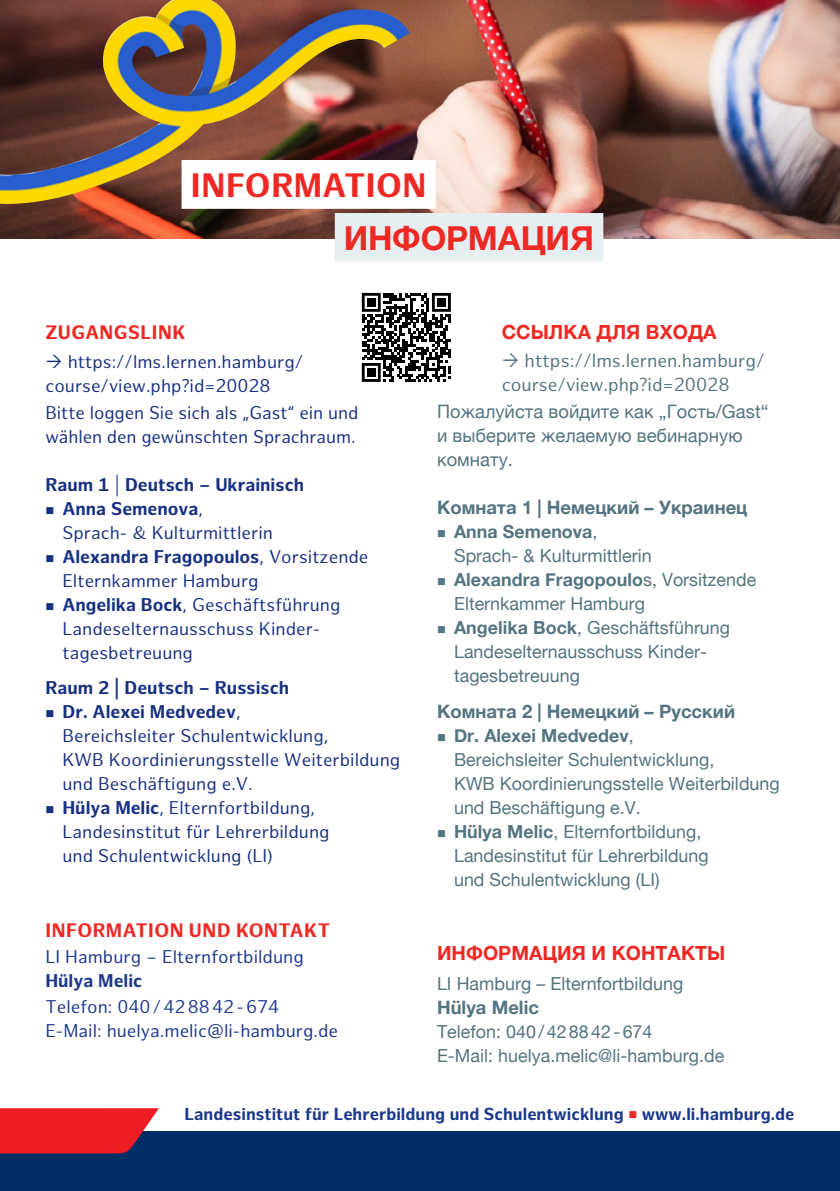
<style>
.page{position:relative;width:840px;height:1191px;background:#fff}
.page>*{position:absolute;margin:0;border:0;box-sizing:border-box;transform-origin:0 0}
.t1{font:700 33px "Hamburg Sans";letter-spacing:.015em;color:#ee2823}
.t2{font:700 33px "Helvetica Neue";color:#ee2823}
.t3{font:700 19.6px "Helvetica Neue";letter-spacing:.005em;color:#ee2823}
.t4{font:700 19px "Hamburg Sans";letter-spacing:.025em;color:#ee2823}
.t5{font:18.4px/24px "Helvetica Neue";letter-spacing:.005em;color:#557482}
.t6{font:700 18.4px "Helvetica Neue";color:#557482}
.t7{font:18.4px/24px "Hamburg Sans";letter-spacing:-.005em;color:#557482}
.t8{font:18px/24px "Hamburg Sans";color:#183181}
.t9{font:18px/24px "Helvetica Neue";letter-spacing:.005em;color:#557482}
.t10{font:18px/24px "Hamburg Sans";color:#1b388c}
.t11{font:700 18px "Hamburg Sans";color:#183181}
.t12{font:700 18px "Hamburg Sans";color:#1b388c}
.t13{font:700 17px "Hamburg Sans";color:#1b388c}
.s1{font-weight:400}
.s2{font-weight:700}
.s3{color:#ee2823}
</style>
<div class="page">
<div style="left:0;top:1131px;width:839px;height:60px;background:#002d66"></div>
<svg style="left:0;top:1108px;width:159px;height:45px;background:#dc252e"></svg>
<img style="left:0;top:0;width:839px;height:238px">
<img style="left:0;top:0;width:409px;height:204px">
<div style="left:181px;top:160px;width:254px;height:49px;background:#fff"></div>
<div style="left:334px;top:213px;width:269px;height:49px;background:#e7eef1"></div>
<svg style="left:361px;top:293px;width:89px;height:89px"></svg>
<div style="left:367px;top:298px;width:8px;height:8px;background:#000"></div>
<div style="left:437px;top:298px;width:8px;height:8px;background:#000"></div>
<div style="left:367px;top:368px;width:8px;height:8px;background:#000"></div>
<h1 class="t1" style="left:191px;top:166px;width:237px">Information</h1>
<h1 class="t2" style="left:344px;top:208px;width:251px">информация</h1>
<p class="t4" style="left:45px;top:321px;width:139px">Zugangslink</p>
<p class="t8" style="left:45px;top:350px;width:259px;text-indent:22px">https://lms.lernen.hamburg/ course/view.php?id=20028</p>
<p class="t8" style="left:45px;top:401px;width:314px">Bitte loggen Sie sich als „Gast“ ein und wählen den gewünschten Sprachraum.</p>
<p class="t11" style="left:45px;top:474px;width:260px">Raum 1 <span class="s1">|</span> Deutsch – Ukrainisch</p>
<p class="t8" style="left:62px;top:497px;width:212px;text-indent:-17px">■ <span class="s2">Anna Semenova</span>,<br>Sprach- &amp; Kulturmittlerin</p>
<p class="t8" style="left:62px;top:545px;width:307px;text-indent:-17px">■ <span class="s2">Alexandra Fragopoulos</span>, Vorsitzende<br>Elternkammer Hamburg</p>
<p class="t8" style="left:62px;top:593px;width:279px;text-indent:-17px">■ <span class="s2">Angelika Bock</span>, Geschäftsführung<br>Landeselternausschuss Kinder&shy;tagesbetreuung</p>
<p class="t11" style="left:45px;top:677px;width:245px">Raum 2 | Deutsch – Russisch</p>
<p class="t8" style="left:62px;top:700px;width:339px;text-indent:-17px">■ <span class="s2">Dr. Alexei Medvedev</span>,<br>Bereichsleiter Schulentwicklung,<br>KWB Koordinierungsstelle Weiterbildung und Beschäftigung e.V.</p>
<p class="t8" style="left:62px;top:796px;width:268px;text-indent:-17px">■ <span class="s2">Hülya Melic</span>, Elternfortbildung,<br>Landesinstitut für Lehrerbildung und Schulentwicklung (LI)</p>
<p class="t4" style="left:45px;top:919px;width:286px">Information und Kontakt</p>
<p class="t10" style="left:45px;top:945px;width:260px">LI Hamburg – Elternfortbildung</p>
<p class="t12" style="left:45px;top:970px;width:98px">Hülya Melic</p>
<p class="t10" style="left:45px;top:995px;width:294px">Telefon: 040/428842-674<br>E-Mail: huelya.melic@li-hamburg.de</p>
<p class="t3" style="left:501px;top:314px;width:216px">Сс ылка для входа</p>
<p class="t7" style="left:501px;top:350px;width:264px;text-indent:23px">https://lms.lernen.hamburg/ course/view.php?id=20028</p>
<p class="t5" style="left:437px;top:398px;width:333px">Пожалуйста войдите как „Гость/Gast“ и выберите желаемую вебинарную комнату.</p>
<p class="t6" style="left:437px;top:491px;width:312px">комната 1 | Немецкий – украинец</p>
<p class="t9" style="left:454px;top:518px;width:199px;text-indent:-17px">■ <span class="s2">Anna Semenova</span>,<br>Sprach- &amp; Kulturmittlerin</p>
<p class="t9" style="left:454px;top:566px;width:304px;text-indent:-17px">■ <span class="s2">Alexandra Fragopoulo</span>s, Vorsitzende<br>Elternkammer Hamburg</p>
<p class="t9" style="left:454px;top:614px;width:277px;text-indent:-17px">■ <span class="s2">Angelika Bock</span>, Geschäftsführung<br>Landeselternausschuss Kinder&shy;tagesbetreuung</p>
<p class="t6" style="left:437px;top:694px;width:299px">комната 2 | Немецкий – Русский</p>
<p class="t9" style="left:454px;top:722px;width:327px;text-indent:-17px">■ <span class="s2">Dr. Alexei Medvedev</span>,<br>Bereichsleiter Schulentwicklung,<br>KWB Koordinierungsstelle Weiterbildung und Beschäftigung e.V.</p>
<p class="t9" style="left:454px;top:818px;width:256px;text-indent:-17px">■ <span class="s2">Hülya Melic</span>, Elternfortbildung,<br>Landesinstitut für Lehrerbildung und Schulentwicklung (LI)</p>
<p class="t3" style="left:437px;top:935px;width:289px">информация и контакты</p>
<p class="t9" style="left:437px;top:969px;width:248px">LI Hamburg – Elternfortbildung</p>
<p class="t6" style="left:437px;top:990px;width:103px">Hülya Melic</p>
<p class="t9" style="left:437px;top:1017px;width:289px">Telefon: 040/428842 - 674<br>E-Mail: huelya.melic@li-hamburg.de</p>
<p class="t13" style="left:184px;top:1104px;width:611px">Landesinstitut für Lehrerbildung und Schulentwicklung <span class="s3">■</span> www.li.hamburg.de</p>
</div>
